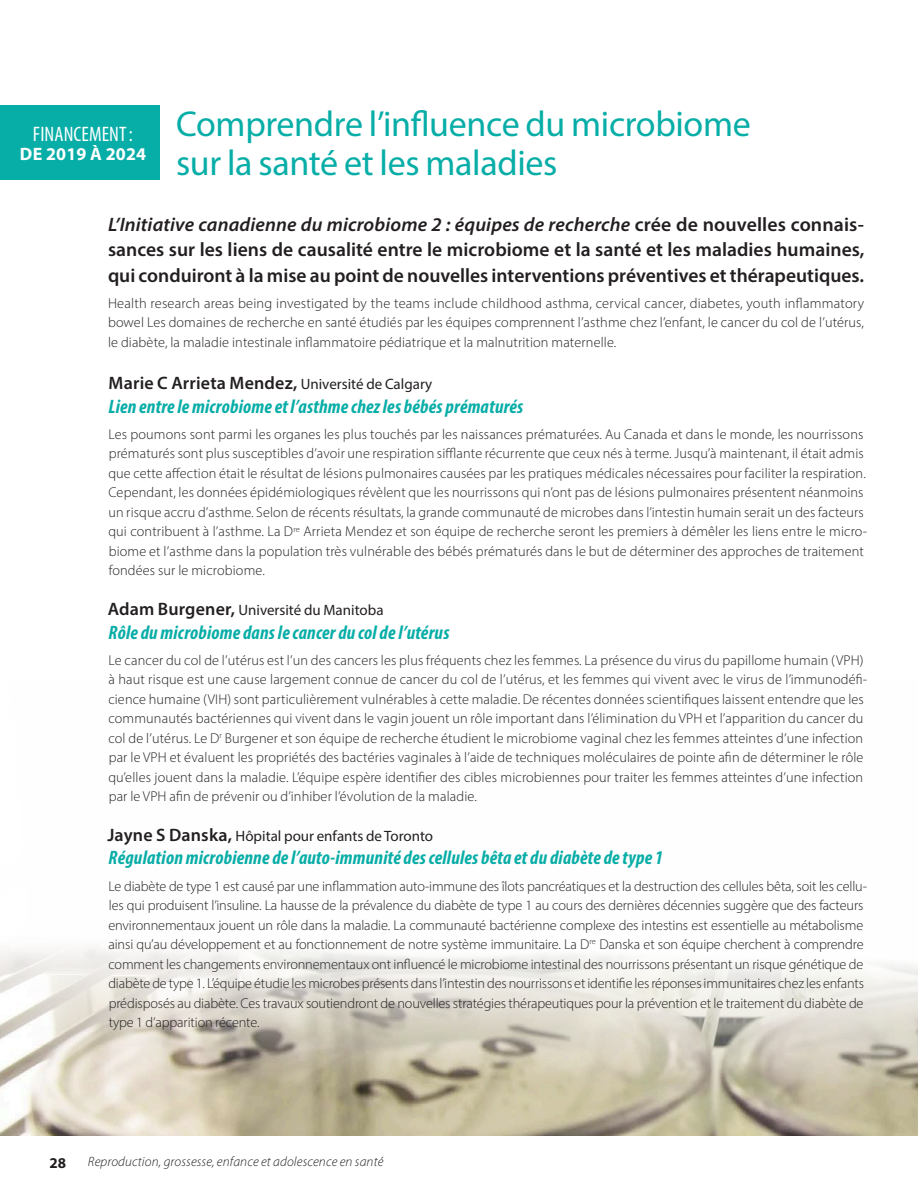
<style>
.page{position:relative;width:918px;height:1188px;background:#fff}
.page>*{position:absolute;margin:0;border:0;box-sizing:border-box;transform-origin:0 0}
.Lv_3_header{font:36px/39px "Myriad Pro";letter-spacing:-.01em;color:#07ada7}
.Map_text_box{font:condensed 21px "Myriad Pro";letter-spacing:.005em;color:#fff}
.body_text{font:600 19.5px/25.5px "Myriad Pro";color:#231f20;text-align:justify}
.body_text-2{font:italic 700 condensed 19.5px "Myriad Pro";letter-spacing:.01em;color:#07ada7}
.contributor_name{font:600 18px "Myriad Pro";letter-spacing:.01em;color:#231f20}
.Map_text_box-2{font:700 18px "Myriad Pro";letter-spacing:.01em;color:#fff}
.contributor_name-2{font:15px "Myriad Pro";color:#231f20}
.t1{font:700 15px "Myriad Pro";color:#231f20}
.body_text-3{font:300 14.25px/19.5px "Myriad Pro";letter-spacing:.01em;color:#231f20}
.body_text-4{font:300 14.25px/19.5px "Myriad Pro";letter-spacing:-.01em;color:#231f20}
.t2{font:italic 300 13.5px "Myriad Pro";letter-spacing:.01em;color:#231f20}
.s1{font-style:italic}
.s2{font-weight:400;font-size:15px}
.s3{font-weight:600;font-size:18px}
</style>
<div class="page">
<img style="left:0;top:945px;width:918px;height:191px">
<div style="left:0;top:105px;width:160px;height:75px;background:#07ada7"></div>
<p class="Map_text_box" style="left:33px;top:121px;width:102px">FINANCEMENT :</p>
<p class="Map_text_box-2" style="left:20px;top:142px;width:128px">DE 2019 À 2024</p>
<p class="Lv_3_header" style="left:176px;top:104px;width:576px">Comprendre l’influence du microbiome sur la santé et les maladies</p>
<p class="body_text" style="left:108px;top:211px;width:758px"><span class="s1">L’Initiative canadienne du microbiome 2 : équipes de recherche</span> crée de nouvelles connais&shy;sances sur les liens de causalité entre le microbiome et la santé et les maladies humaines, qui conduiront à la mise au point de nouvelles interventions préventives et thérapeutiques.</p>
<p class="body_text-3" style="left:108px;top:293px;width:758px;text-align:justify">Health research areas being investigated by the teams include childhood asthma, cervical cancer, diabetes, youth inflammatory bowel Les domaines de recherche en santé étudiés par les équipes comprennent l’asthme chez l’enfant, le cancer du col de l’utérus, le diabète, la maladie intestinale inflammatoire pédiatrique et la malnutrition maternelle.</p>
<p class="contributor_name" style="left:109px;top:372px;width:325px">Marie C Arrieta Mendez, <span class="s2">Université de Calgary</span></p>
<p class="body_text-2" style="left:109px;top:394px;width:416px">Lien entre le microbiome et l’asthme chez les bébés prématurés</p>
<p class="body_text-3" style="left:108px;top:424px;width:760px">Les poumons sont parmi les organes les plus touchés par les naissances prématurées. Au Canada et dans le monde, les nourrissons prématurés sont plus susceptibles d’avoir une respiration sifflante récurrente que ceux nés à terme. Jusqu’à maintenant, il était admis que cette affection était le résultat de lésions pulmonaires causées par les pratiques médicales nécessaires pour faciliter la respiration.<br>Cependant, les données épidémiologiques révèlent que les nourrissons qui n’ont pas de lésions pulmonaires présentent néanmoins un risque accru d’asthme. Selon de récents résultats, la grande communauté de microbes dans l’intestin humain serait un des facteurs qui contribuent à l’asthme. La D<sup>re</sup> Arrieta Mendez et son équipe de recherche seront les premiers à démêler les liens entre le micro&shy;biome et l’asthme dans la population très vulnérable des bébés prématurés dans le but de déterminer des approches de traitement fondées sur le microbiome.</p>
<p class="contributor_name-2" style="left:108px;top:601px;width:277px"><span class="s3">Adam Burgener,</span> Université du Manitoba</p>
<p class="body_text-2" style="left:109px;top:620px;width:342px">Rôle du microbiome dans le cancer du col de l’utérus</p>
<p class="body_text-3" style="left:108px;top:650px;width:760px">Le cancer du col de l’utérus est l’un des cancers les plus fréquents chez les femmes. La présence du virus du papillome humain (VPH) à haut risque est une cause largement connue de cancer du col de l’utérus, et les femmes qui vivent avec le virus de l’immunodéfi&shy;cience humaine (VIH) sont particulièrement vulnérables à cette maladie. De récentes données scientifiques laissent entendre que les communautés bactériennes qui vivent dans le vagin jouent un rôle important dans l’élimination du VPH et l’apparition du cancer du col de l’utérus. Le D<sup>r</sup> Burgener et son équipe de recherche étudient le microbiome vaginal chez les femmes atteintes d’une infection par le VPH et évaluent les propriétés des bactéries vaginales à l’aide de techniques moléculaires de pointe afin de déterminer le rôle qu’elles jouent dans la maladie. L’équipe espère identifier des cibles microbiennes pour traiter les femmes atteintes d’une infection par le VPH afin de prévenir ou d’inhiber l’évolution de la maladie.</p>
<p class="contributor_name-2" style="left:107px;top:827px;width:327px"><span class="s3">Jayne S Danska,</span> Hôpital pour enfants de Toronto</p>
<p class="body_text-2" style="left:109px;top:846px;width:556px">Régulation microbienne de l’auto-immunité des cellules bêta et du diabète de type 1</p>
<p class="body_text-4" style="left:108px;top:876px;width:760px">Le diabète de type 1 est causé par une inflammation auto-immune des îlots pancréatiques et la destruction des cellules bêta, soit les cellu&shy;les qui produisent l’insuline. La hausse de la prévalence du diabète de type 1 au cours des dernières décennies suggère que des facteurs environnementaux jouent un rôle dans la maladie. La communauté bactérienne complexe des intestins est essentielle au métabolisme ainsi qu’au développement et au fonctionnement de notre système immunitaire. La D<sup>re</sup> Danska et son équipe cherchent à comprendre comment les changements environnementaux ont influencé le microbiome intestinal des nourrissons présentant un risque génétique de diabète de type 1. L’équipe étudie les microbes présents dans l’intestin des nourrissons et identifie les réponses immunitaires chez les enfants prédisposés au diabète. Ces travaux soutiendront de nouvelles stratégies thérapeutiques pour la prévention et le traitement du diabète de type 1 d’apparition récente.</p>
<p class="t1" style="left:50px;top:1153px;width:18px">28</p>
<p class="t2" style="left:88px;top:1153px;width:297px">Reproduction, grossesse, enfance et adolescence en santé</p>
</div>
